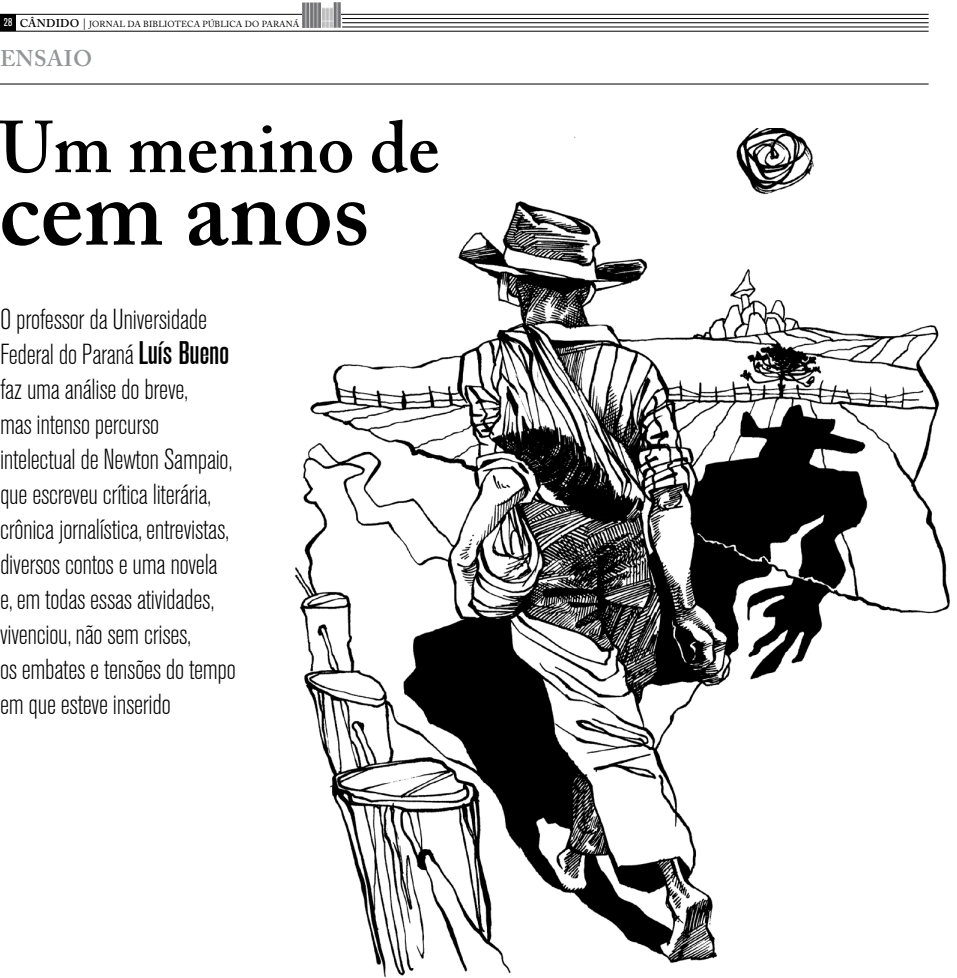
<style>
.page{position:relative;width:957px;height:978px;background:#fff}
.page>*{position:absolute;margin:0;border:0;box-sizing:border-box;transform-origin:0 0}
.t1{font:600 98.75px "Adobe Caslon Pro";color:#000}
.t2{font:600 72.5px "Adobe Caslon Pro";color:#000}
.t3{font:300 condensed 28.75px/35px "Akzidenz Grotesk BQ";letter-spacing:-.01em;color:#000}
.t4{font:600 22.5px "Adobe Caslon Pro";color:#939598}
.t5{font:8.75px "Adobe Caslon Pro";letter-spacing:.015em;color:#000}
.s1{font-family:"Akzidenz Grotesk BQ";font-stretch:condensed;font-size:11.25px;color:#fff}
.s2{font-weight:600;font-size:11.25px}
.s3{font-size:11.25px}
.s4{font-family:"Akzidenz Grot Con BQ";font-weight:500;font-stretch:normal;font-size:32.5px}
</style>
<div class="page">
<hr style="left:0;top:14px;width:928px;height:1px;background:#000">
<hr style="left:342px;top:18px;width:586px;height:1px;background:#000">
<hr style="left:342px;top:23px;width:586px;height:1px;background:#000">
<hr style="left:342px;top:27px;width:586px;height:1px;background:#000">
<hr style="left:0;top:31px;width:928px;height:1px;background:#000">
<div style="left:0;top:14px;width:15px;height:17px;background:#000"></div>
<hr style="left:0;top:84px;width:928px;height:1px;background:#000">
<img style="left:303px;top:2px;width:38px;height:25px">
<img style="left:294px;top:129px;width:656px;height:848px">
<p class="t5" style="left:4px;top:18px;width:297px"><span class="s1">28</span> <span class="s2">Cândido</span> <span class="s3">|</span> JORNAL DA BIBLIOTECA PÚBLICA DO PARANÁ</p>
<p class="t4" style="left:0;top:45px;width:16px">ENSAIO</p>
<h2 class="t2" style="left:-1px;top:105px;width:442px">Um menino de</h2>
<h1 class="t1" style="left:-1px;top:153px;width:372px">cem anos</h1>
<p class="t3" style="left:0;top:303px;width:237px">O professor da Universidade<br>Federal do Paraná <span class="s4">Luís Bueno </span>faz uma análise do breve,<br>mas intenso percurso intelectual de Newton Sampaio, que escreveu crítica literária, crônica jornalística, entrevistas, diversos contos e uma novela e, em todas essas atividades, vivenciou, não sem crises,<br>os embates e tensões do tempo em que esteve inserido</p>
</div>
